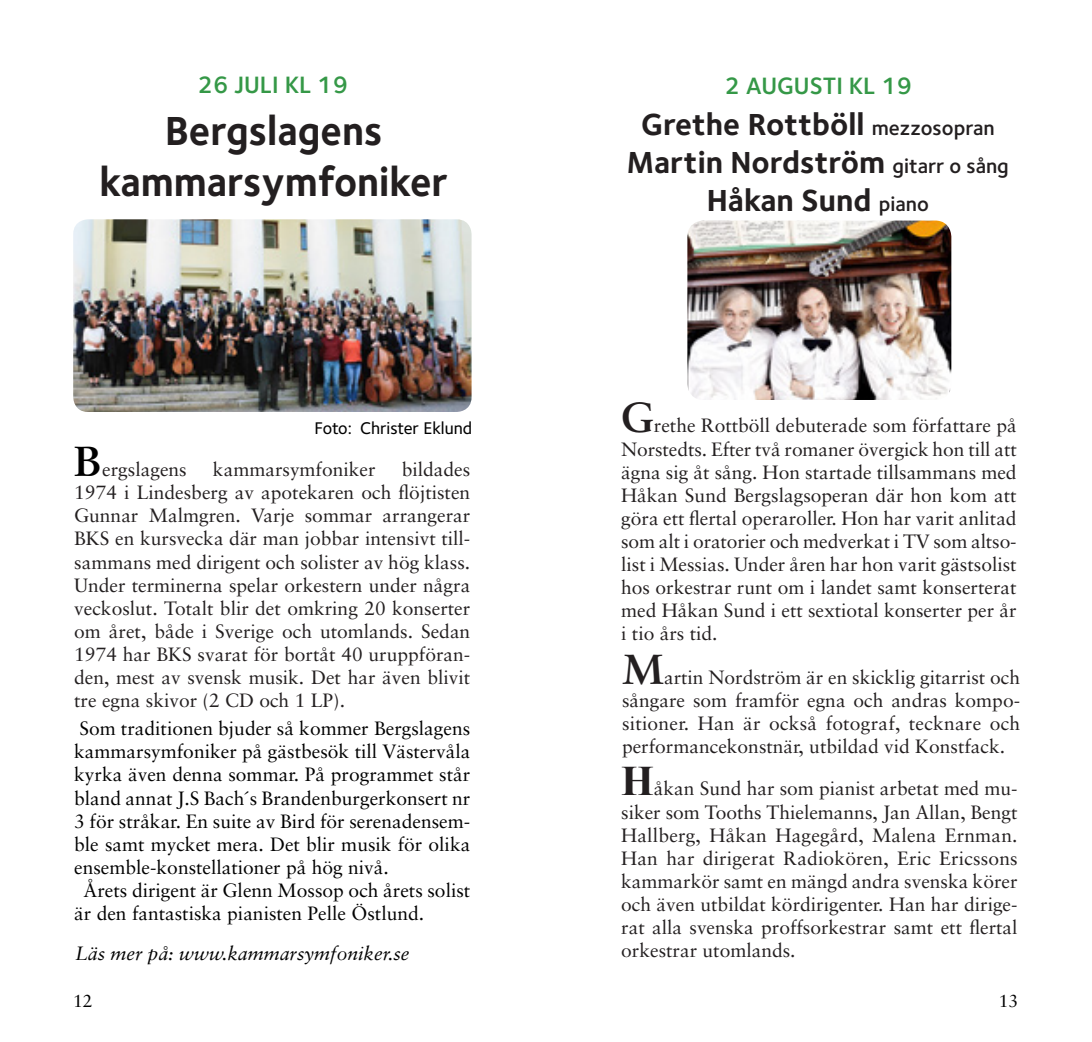
<style>
.page{position:relative;width:1092px;height:1042px;background:#fff}
.page>*{position:absolute;margin:0;border:0;box-sizing:border-box;transform-origin:0 0}
.t1{font:700 42px "Foundry Sterling";color:#231f20;scale:.95 1}
.t2{font:700 31.5px "Foundry Sterling";color:#231f20}
.t3{font:600 24.5px "Foundry Sterling";color:#359847}
.t4{font:19.25px/23.1px "Sabon";color:#231f20;text-align:justify}
.t5{font:19.25px/23.1px "Sabon";color:#000;text-align:justify}
.t6{font:italic 19.25px "Sabon";color:#000}
.t7{font:500 17.5px "Foundry Sterling";color:#000}
.t8{font:17.5px "Sabon";color:#000}
.s1{font-weight:600;font-size:21px}
.s2{font-family:"Sabon Bold Os F";font-size:42px;color:#000}
.s3{font-family:"Sabon Bold Os F";font-size:42px}
.s4{font-family:"Times New Roman";font-weight:700;font-size:42px}
</style>
<div class="page">
<img style="left:73px;top:219px;width:398px;height:193px">
<img style="left:687px;top:221px;width:264px;height:179px">
<p class="t3" style="left:198px;top:68px;width:152px">26 JULI KL 19</p>
<p class="t3" style="left:724px;top:69px;width:189px">2 AUGUSTI KL 19</p>
<p class="t2" style="left:641px;top:103px;width:355px">Grethe Rottböll <span class="s1">mezzosopran</span></p>
<p class="t2" style="left:627px;top:140px;width:383px">Martin Nordström <span class="s1">gitarr o sång</span></p>
<p class="t2" style="left:706px;top:178px;width:223px">Håkan Sund <span class="s1">piano</span></p>
<p class="t1" style="left:165px;top:102px;width:230px">Bergslagens</p>
<p class="t1" style="left:100px;top:152px;width:368px">kammarsymfoniker</p>
<p class="t7" style="left:314px;top:415px;width:159px">Foto: Christer Eklund</p>
<p class="t4" style="left:74px;top:458px;width:114px"><span class="s2">B</span>ergslagens</p>
<p class="t4" style="left:74px;top:458px;width:397px;text-indent:327px">bildades 1974 i Lindesberg av apotekaren och flöjtisten Gunnar Malmgren. Varje sommar arrangerar BKS en kursvecka där man jobbar intensivt till&shy;sammans med dirigent och solister av hög klass.<br>Under terminerna spelar orkestern under några veckoslut. Totalt blir det omkring 20 konserter om året, både i Sverige och utomlands. Sedan 1974 har BKS svarat för bortåt 40 uruppföran&shy;den, mest av svensk musik. Det har även blivit tre egna skivor (2 CD och 1 LP).</p>
<p class="t5" style="left:74px;top:717px;width:397px">Som traditionen bjuder så kommer Bergslagens kammarsymfoniker på gästbesök till Västervåla kyrka även denna sommar. På programmet står bland annat J.S Bach´s Brandenburgerkonsert nr 3 för stråkar. En suite av Bird för serenadensem&shy;ble samt mycket mera. Det blir musik för olika ensemble-konstellationer på hög nivå.</p>
<p class="t5" style="left:74px;top:878px;width:397px;text-indent:9px">Årets dirigent är Glenn Mossop och årets solist är den fantastiska pianisten Pelle Östlund.</p>
<p class="t4" style="left:213px;top:458px;width:164px">kammarsymfoniker</p>
<p class="t6" style="left:75px;top:942px;width:336px">Läs mer på: www.kammarsymfoniker.se</p>
<p class="t4" style="left:621px;top:414px;width:397px"><span class="s3">G</span>rethe Rottböll debuterade som författare på Norstedts. Efter två romaner övergick hon till att ägna sig åt sång. Hon startade tillsammans med Håkan Sund Bergslagsoperan där hon kom att göra ett flertal operaroller. Hon har varit anlitad som alt i oratorier och medverkat i TV som altso&shy;list i Messias. Under åren har hon varit gästsolist hos orkestrar runt om i landet samt konserterat med Håkan Sund i ett sextiotal konserter per år i tio års tid.</p>
<p class="t4" style="left:622px;top:665px;width:399px"><span class="s3">M</span>artin Nordström är en skicklig gitarrist och sångare som framför egna och andras kompo&shy;sitioner. Han är också fotograf, tecknare och performancekonstnär, utbildad vid Konstfack.</p>
<p class="t4" style="left:621px;top:777px;width:398px"><span class="s4">H</span>åkan Sund har som pianist arbetat med mu&shy;siker som Tooths Thielemanns, Jan Allan, Bengt Hallberg, Håkan Hagegård, Malena Ernman.<br>Han har dirigerat Radiokören, Eric Ericssons kammarkör samt en mängd andra svenska körer och även utbildat kördirigenter. Han har dirige&shy;rat alla svenska proffsorkestrar samt ett flertal orkestrar utomlands.</p>
<p class="t8" style="left:73px;top:990px;width:21px">12</p>
<p class="t8" style="left:998px;top:990px;width:21px">13</p>
</div>
